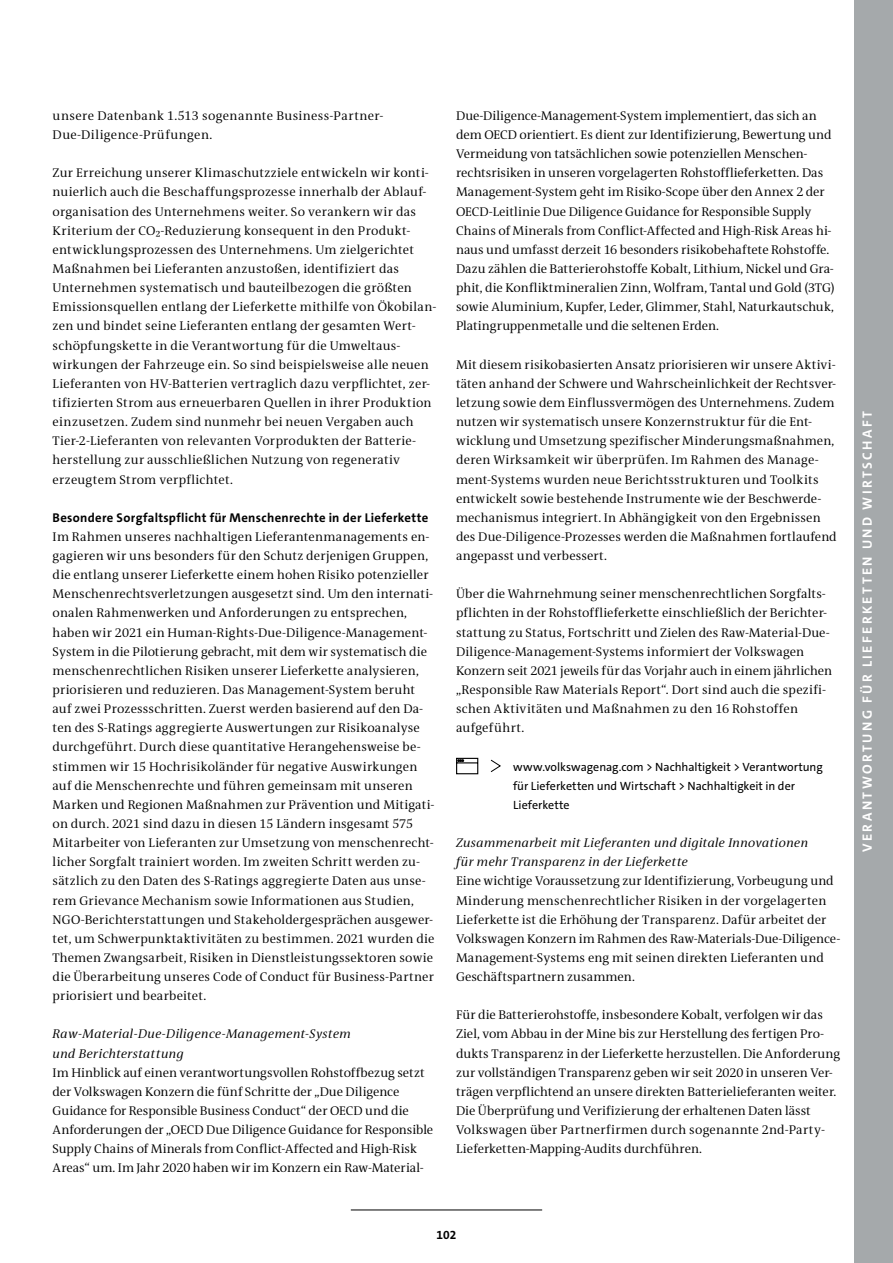
<style>
.page{position:relative;width:893px;height:1263px;background:#fff}
.page>*{position:absolute;margin:0;border:0;box-sizing:border-box;transform-origin:0 0}
.t1{font:700 13.5px "VWAG The Sans";letter-spacing:.18em;color:#fff}
.FT_schwarz{font:12.75px/19.2px "VWAG The Antiqua";letter-spacing:.015em;color:#000}
.SL_schwarz_ohne_Abst{font:italic 12.75px/19.2px "VWAG The Antiqua";letter-spacing:.025em;color:#000}
.FT_schwarz-2{font:12.75px/19.2px "VWAG The Antiqua";letter-spacing:.035em;color:#000}
.SL_schwarz_ohne_Abst-2{font:700 12.75px "VWAG The Sans";letter-spacing:.025em;color:#000}
.Verweis_NFB{font:12px "VWAG The Sans";color:#000}
.t2{font:700 12px "VWAG The Sans";color:#000}
</style>
<div class="page">
<svg style="left:456px;top:757px;width:23px;height:18px"></svg>
<svg style="left:490px;top:759px;width:11px;height:13px"></svg>
<hr style="left:351px;top:1209px;width:191px;height:1px;background:#000">
<div style="left:855px;top:0;width:38px;height:1263px;background:#a5a9ab"></div>
<p class="FT_schwarz-2" style="left:53px;top:106px;width:332px">unsere Datenbank 1.513 sogenannte Business-Partner-<br>Due-Diligence-Prüfungen.</p>
<p class="FT_schwarz" style="left:53px;top:164px;width:385px">Zur Erreichung unserer Klimaschutzziele entwickeln wir konti&shy;nuierlich auch die Beschaffungsprozesse innerhalb der Ablauf&shy;organisation des Unternehmens weiter. So verankern wir das Kriterium der CO2-Reduzierung konsequent in den Produkt&shy;entwicklungsprozessen des Unternehmens. Um zielgerichtet Maßnahmen bei Lieferanten anzustoßen, identifiziert das Unternehmen systematisch und bauteilbezogen die größten Emissionsquellen entlang der Lieferkette mithilfe von Ökobilan&shy;zen und bindet seine Lieferanten entlang der gesamten Wert&shy;schöpfungskette in die Verantwortung für die Umweltaus&shy;wirkungen der Fahrzeuge ein. So sind beispielsweise alle neuen Lieferanten von HV-Batterien vertraglich dazu verpflichtet, zer&shy;tifizierten Strom aus erneuerbaren Quellen in ihrer Produktion einzusetzen. Zudem sind nunmehr bei neuen Vergaben auch Tier-2-Lieferanten von relevanten Vorprodukten der Batterie&shy;herstellung zur ausschließlichen Nutzung von regenerativ erzeugtem Strom verpflichtet.</p>
<p class="SL_schwarz_ohne_Abst-2" style="left:53px;top:509px;width:377px">Besondere Sorgfaltspflicht für Menschenrechte in der Lieferkette</p>
<p class="FT_schwarz" style="left:53px;top:527px;width:383px">Im Rahmen unseres nachhaltigen Lieferantenmanagements en&shy;gagieren wir uns besonders für den Schutz derjenigen Gruppen, die entlang unserer Lieferkette einem hohen Risiko potenzieller Menschenrechtsverletzungen ausgesetzt sind. Um den internati&shy;onalen Rahmenwerken und Anforderungen zu entsprechen, haben wir 2021 ein Human-Rights-Due-Diligence-Management-System in die Pilotierung gebracht, mit dem wir systematisch die menschenrechtlichen Risiken unserer Lieferkette analysieren, priorisieren und reduzieren. Das Management-System beruht auf zwei Prozessschritten. Zuerst werden basierend auf den Da&shy;ten des S-Ratings aggregierte Auswertungen zur Risikoanalyse durchgeführt. Durch diese quantitative Herangehensweise be&shy;stimmen wir 15 Hochrisikoländer für negative Auswirkungen auf die Menschenrechte und führen gemeinsam mit unseren Marken und Regionen Maßnahmen zur Prävention und Mitigati&shy;on durch. 2021 sind dazu in diesen 15 Ländern insgesamt 575<br>Mitarbeiter von Lieferanten zur Umsetzung von menschenrecht&shy;licher Sorgfalt trainiert worden. Im zweiten Schritt werden zu&shy;sätzlich zu den Daten des S-Ratings aggregierte Daten aus unse&shy;rem Grievance Mechanism sowie Informationen aus Studien, NGO-Berichterstattungen und Stakeholdergesprächen ausgewer&shy;tet, um Schwerpunktaktivitäten zu bestimmen. 2021 wurden die Themen Zwangsarbeit, Risiken in Dienstleistungssektoren sowie die Überarbeitung unseres Code of Conduct für Business-Partner priorisiert und bearbeitet.</p>
<p class="SL_schwarz_ohne_Abst" style="left:53px;top:1025px;width:300px">Raw-Material-Due-Diligence-Management-System und Berichterstattung</p>
<p class="FT_schwarz" style="left:53px;top:1063px;width:382px">Im Hinblick auf einen verantwortungsvollen Rohstoffbezug setzt der Volkswagen Konzern die fünf Schritte der „Due Diligence Guidance for Responsible Business Conduct“ der OECD und die Anforderungen der „OECD Due Diligence Guidance for Responsible Supply Chains of Minerals from Conflict-Affected and High-Risk Areas“ um. Im Jahr 2020 haben wir im Konzern ein Raw-Material-</p>
<p class="FT_schwarz" style="left:456px;top:106px;width:380px">Due-Diligence-Management-System implementiert, das sich an dem OECD orientiert. Es dient zur Identifizierung, Bewertung und Vermeidung von tatsächlichen sowie potenziellen Menschen&shy;rechtsrisiken in unseren vorgelagerten Rohstofflieferketten. Das Management-System geht im Risiko-Scope über den Annex 2 der OECD-Leitlinie Due Diligence Guidance for Responsible Supply Chains of Minerals from Conflict-Affected and High-Risk Areas hi&shy;naus und umfasst derzeit 16 besonders risikobehaftete Rohstoffe.<br>Dazu zählen die Batterierohstoffe Kobalt, Lithium, Nickel und Gra&shy;phit, die Konfliktmineralien Zinn, Wolfram, Tantal und Gold (3TG) sowie Aluminium, Kupfer, Leder, Glimmer, Stahl, Naturkautschuk, Platingruppenmetalle und die seltenen Erden.</p>
<p class="FT_schwarz" style="left:456px;top:355px;width:382px">Mit diesem risikobasierten Ansatz priorisieren wir unsere Aktivi&shy;täten anhand der Schwere und Wahrscheinlichkeit der Rechtsver&shy;letzung sowie dem Einflussvermögen des Unternehmens. Zudem nutzen wir systematisch unsere Konzernstruktur für die Ent&shy;wicklung und Umsetzung spezifischer Minderungsmaßnahmen, deren Wirksamkeit wir überprüfen. Im Rahmen des Manage&shy;ment-Systems wurden neue Berichtsstrukturen und Toolkits entwickelt sowie bestehende Instrumente wie der Beschwerde&shy;mechanismus integriert. In Abhängigkeit von den Ergebnissen des Due-Diligence-Prozesses werden die Maßnahmen fortlaufend angepasst und verbessert.</p>
<p class="FT_schwarz" style="left:456px;top:584px;width:378px">Über die Wahrnehmung seiner menschenrechtlichen Sorgfalts&shy;pflichten in der Rohstofflieferkette einschließlich der Berichter&shy;stattung zu Status, Fortschritt und Zielen des Raw-Material-Due-Diligence-Management-Systems informiert der Volkswagen Konzern seit 2021 jeweils für das Vorjahr auch in einem jährlichen „Responsible Raw Materials Report“. Dort sind auch die spezifi&shy;schen Aktivitäten und Maßnahmen zu den 16 Rohstoffen aufgeführt.</p>
<p class="Verweis_NFB" style="left:513px;top:759px;width:311px">www.volkswagenag.com &gt; Nachhaltigkeit &gt; Verantwortung</p>
<p class="Verweis_NFB" style="left:513px;top:778px;width:283px">für Lieferketten und Wirtschaft &gt; Nachhaltigkeit in der</p>
<p class="Verweis_NFB" style="left:513px;top:797px;width:58px">Lieferkette</p>
<p class="SL_schwarz_ohne_Abst" style="left:456px;top:833px;width:354px">Zusammenarbeit mit Lieferanten und digitale Innovationen für mehr Transparenz in der Lieferkette</p>
<p class="FT_schwarz" style="left:456px;top:871px;width:386px">Eine wichtige Voraussetzung zur Identifizierung, Vorbeugung und Minderung menschenrechtlicher Risiken in der vorgelagerten Lieferkette ist die Erhöhung der Transparenz. Dafür arbeitet der Volkswagen Konzern im Rahmen des Raw-Materials-Due-Diligence-Management-Systems eng mit seinen direkten Lieferanten und Geschäftspartnern zusammen.</p>
<p class="FT_schwarz" style="left:456px;top:1005px;width:386px">Für die Batterierohstoffe, insbesondere Kobalt, verfolgen wir das Ziel, vom Abbau in der Mine bis zur Herstellung des fertigen Pro&shy;dukts Transparenz in der Lieferkette herzustellen. Die Anforderung zur vollständigen Transparenz geben wir seit 2020 in unseren Ver&shy;trägen verpflichtend an unsere direkten Batterielieferanten weiter.<br>Die Überprüfung und Verifizierung der erhaltenen Daten lässt Volkswagen über Partnerfirmen durch sogenannte 2nd-Party-Lieferketten-Mapping-Audits durchführen.</p>
<p class="t1" style="left:858px;top:852px;width:443px;rotate:-90deg">VERANTWORTUNG FÜR LIEFERKETTEN UND WIRTSCHAFT</p>
<p class="t2" style="left:437px;top:1227px;width:21px">102</p>
</div>
